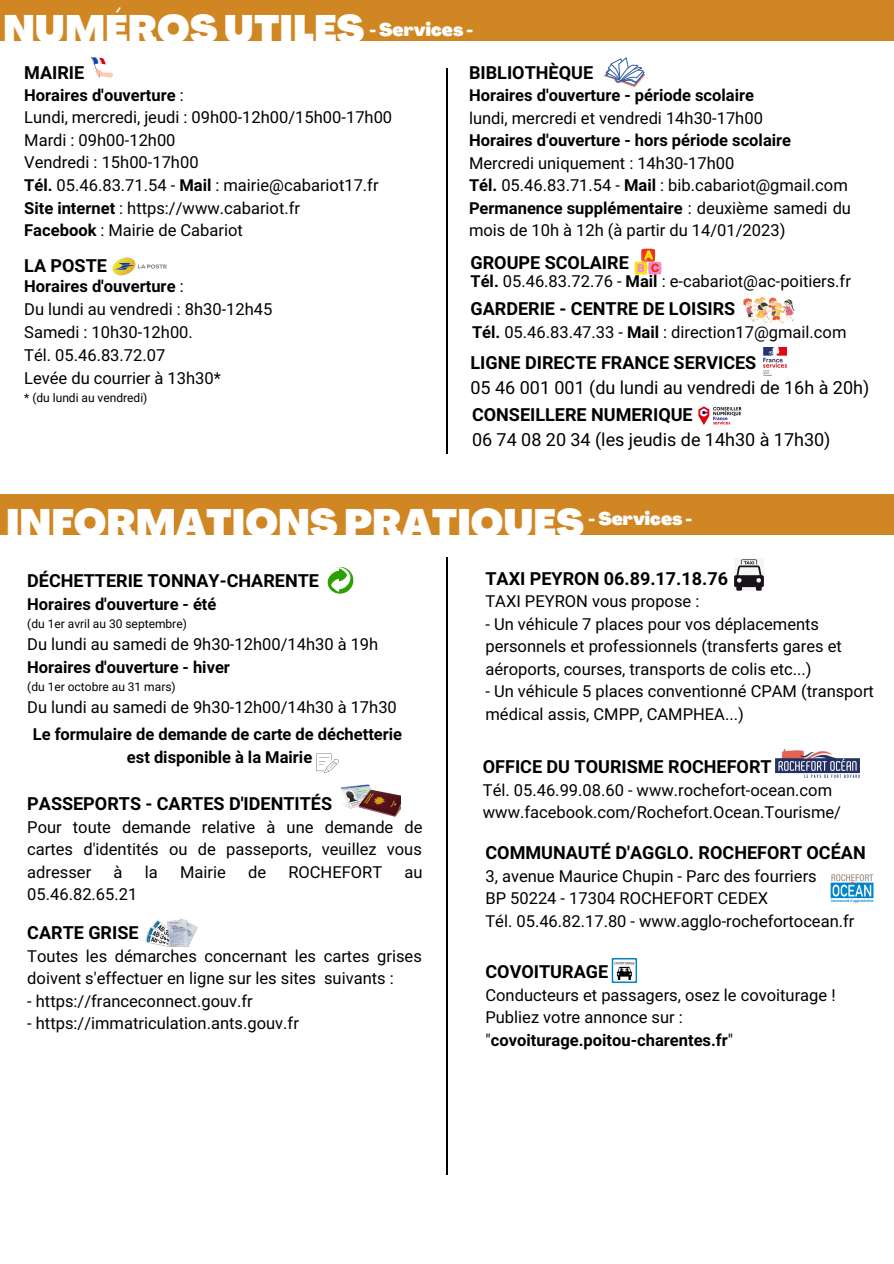
<style>
.page{position:relative;width:894px;height:1264px;background:#fff}
.page>*{position:absolute;margin:0;border:0;box-sizing:border-box;transform-origin:0 0}
.t1{font:900 37.5px "Agrandir";color:#fff}
.t2{font:700 18px "Araboto";color:#000}
.t3{font:18px "Araboto";color:#000}
.t4{font:900 18px "Agrandir";color:#fff}
.t5{font:16.5px/22.5px "Araboto";color:#000}
.t6{font:700 16.5px/23px "Araboto";color:#000;text-align:center}
.t7{font:12px "Araboto";color:#000}
.s1{font-weight:700}
</style>
<div class="page">
<div style="left:0;top:0;width:893px;height:41px;background:#d08723"></div>
<svg style="left:91px;top:57px;width:22px;height:21px"></svg>
<hr style="left:446px;top:68px;width:1px;height:385px;background:#000">
<img style="left:112px;top:257px;width:55px;height:19px">
<svg style="left:604px;top:58px;width:41px;height:29px"></svg>
<svg style="left:743px;top:297px;width:51px;height:27px"></svg>
<svg style="left:634px;top:249px;width:27px;height:25px"></svg>
<img style="left:830px;top:874px;width:43px;height:29px">
<hr style="left:446px;top:558px;width:1px;height:617px;background:#000">
<svg style="left:327px;top:566px;width:26px;height:28px"></svg>
<img style="left:611px;top:958px;width:26px;height:25px">
<img style="left:145px;top:918px;width:53px;height:28px">
<img style="left:341px;top:784px;width:59px;height:33px">
<img style="left:734px;top:558px;width:29px;height:32px">
<img style="left:775px;top:749px;width:84px;height:28px">
<svg style="left:316px;top:753px;width:23px;height:19px"></svg>
<div style="left:0;top:494px;width:893px;height:41px;background:#d08723"></div>
<img style="left:763px;top:348px;width:23px;height:28px">
<img style="left:698px;top:406px;width:44px;height:19px">
<h1 class="t1" style="left:3px;top:14px;width:363px">NUMÉROS UTILES</h1>
<p class="t4" style="left:369px;top:22px;width:105px">- Services -</p>
<p class="t2" style="left:24px;top:62px;width:61px">MAIRIE</p>
<p class="t5" style="left:24px;top:84px;width:369px"><span class="s1">Horaires d'ouverture</span> :<br>Lundi, mercredi, jeudi : 09h00-12h00/15h00-17h00<br>Mardi : 09h00-12h00<br>Vendredi : 15h00-17h00<br><span class="s1">Tél.</span> 05.46.83.71.54 - <span class="s1">Mail</span> : mairie@cabariot17.fr <span class="s1">Site internet</span> : https://www.cabariot.fr<br><span class="s1">Facebook</span> : Mairie de Cabariot</p>
<p class="t2" style="left:24px;top:255px;width:84px">LA POSTE</p>
<p class="t5" style="left:24px;top:275px;width:249px;line-height:23px"><span class="s1">Horaires d'ouverture</span> :<br>Du lundi au vendredi : 8h30-12h45<br>Samedi : 10h30-12h00.<br>Tél. 05.46.83.72.07<br>Levée du courrier à 13h30*</p>
<p class="t7" style="left:24px;top:391px;width:125px">* (du lundi au vendredi)</p>
<p class="t2" style="left:469px;top:62px;width:126px">BIBLIOTHÈQUE</p>
<p class="t6" style="left:469px;top:85px;width:286px">Horaires d'ouverture - période scolaire</p>
<p class="t5" style="left:469px;top:107px;width:295px">lundi, mercredi et vendredi 14h30-17h00</p>
<p class="t6" style="left:469px;top:130px;width:323px">Horaires d'ouverture - hors période scolaire</p>
<p class="t5" style="left:469px;top:152px;width:383px">Mercredi uniquement : 14h30-17h00<br><span class="s1">Tél.</span> 05.46.83.71.54 - <span class="s1">Mail</span> : bib.cabariot@gmail.com <span class="s1">Permanence supplémentaire</span> : deuxième samedi du mois de 10h à 12h (à partir du 14/01/2023)</p>
<p class="t2" style="left:470px;top:252px;width:160px">GROUPE SCOLAIRE</p>
<p class="t5" style="left:470px;top:271px;width:382px"><span class="s1">Tél.</span> 05.46.83.72.76 - <span class="s1">Mail</span> : e-cabariot@ac-poitiers.fr</p>
<p class="t2" style="left:470px;top:298px;width:266px">GARDERIE - CENTRE DE LOISIRS</p>
<p class="t5" style="left:472px;top:321px;width:376px"><span class="s1">Tél.</span> 05.46.83.47.33 - <span class="s1">Mail</span> : direction17@gmail.com</p>
<p class="t2" style="left:470px;top:352px;width:287px">LIGNE DIRECTE FRANCE SERVICES</p>
<p class="t3" style="left:470px;top:377px;width:400px">05 46 001 001 (du lundi au vendredi de 16h à 20h)</p>
<p class="t2" style="left:472px;top:404px;width:222px">CONSEILLERE NUMERIQUE</p>
<p class="t3" style="left:472px;top:429px;width:360px">06 74 08 20 34 (les jeudis de 14h30 à 17h30)</p>
<h1 class="t1" style="left:6px;top:507px;width:687px">INFORMATIONS PRATIQUES <sup>-</sup> <sup>Services</sup> <sup>-</sup></h1>
<p class="t2" style="left:27px;top:570px;width:293px">DÉCHETTERIE TONNAY-CHARENTE</p>
<p class="t6" style="left:27px;top:593px;width:191px">Horaires d'ouverture - été</p>
<p class="t7" style="left:27px;top:617px;width:161px">(du 1er avril au 30 septembre)</p>
<p class="t5" style="left:27px;top:633px;width:352px">Du lundi au samedi de 9h30-12h00/14h30 à 19h</p>
<p class="t6" style="left:27px;top:656px;width:204px">Horaires d'ouverture - hiver</p>
<p class="t7" style="left:27px;top:679px;width:150px">(du 1er octobre au 31 mars)</p>
<p class="t5" style="left:27px;top:696px;width:371px">Du lundi au samedi de 9h30-12h00/14h30 à 17h30</p>
<p class="t6" style="left:33px;top:723px;width:371px">Le formulaire de demande de carte de déchetterie est disponible à la Mairie</p>
<p class="t2" style="left:27px;top:793px;width:306px">PASSEPORTS - CARTES D'IDENTITÉS</p>
<p class="t5" style="left:27px;top:816px;width:396px;text-align:justify">Pour toute demande relative à une demande de cartes d'identités ou de passeports, veuillez vous adresser</p>
<p class="t5" style="left:113px;top:861px;width:10px">à</p>
<p class="t5" style="left:145px;top:861px;width:14px">la</p>
<p class="t5" style="left:180px;top:861px;width:47px">Mairie</p>
<p class="t5" style="left:248px;top:861px;width:20px">de</p>
<p class="t5" style="left:288px;top:861px;width:95px">ROCHEFORT</p>
<p class="t5" style="left:404px;top:861px;width:20px">au</p>
<p class="t5" style="left:27px;top:883px;width:112px">05.46.82.65.21</p>
<p class="t2" style="left:27px;top:922px;width:113px">CARTE GRISE</p>
<p class="t5" style="left:27px;top:945px;width:396px">Toutes les démarches concernant les cartes grises doivent s'effectuer en ligne sur les sites suivants :</p>
<p class="t5" style="left:27px;top:990px;width:227px">- https://franceconnect.gouv.fr</p>
<p class="t5" style="left:27px;top:1012px;width:273px">- https://immatriculation.ants.gouv.fr</p>
<p class="t2" style="left:485px;top:568px;width:244px">TAXI PEYRON 06.89.17.18.76</p>
<p class="t5" style="left:485px;top:590px;width:215px">TAXI PEYRON vous propose :</p>
<p class="t5" style="left:485px;top:613px;width:358px">- Un véhicule 7 places pour vos déplacements personnels et professionnels (transferts gares et aéroports, courses, transports de colis etc...)</p>
<p class="t5" style="left:485px;top:681px;width:390px">- Un véhicule 5 places conventionné CPAM (transport médical assis, CMPP, CAMPHEA...)</p>
<p class="t2" style="left:482px;top:756px;width:290px">OFFICE DU TOURISME ROCHEFORT</p>
<p class="t5" style="left:482px;top:779px;width:359px">Tél. 05.46.99.08.60 - www.rochefort-ocean.com www.facebook.com/Rochefort.Ocean.Tourisme/</p>
<p class="t2" style="left:485px;top:842px;width:381px">COMMUNAUTÉ D'AGGLO. ROCHEFORT OCÉAN</p>
<p class="t5" style="left:485px;top:865px;width:370px">3, avenue Maurice Chupin - Parc des fourriers<br>BP 50224 - 17304 ROCHEFORT CEDEX<br>Tél. 05.46.82.17.80 - www.agglo-rochefortocean.fr</p>
<p class="t2" style="left:485px;top:961px;width:124px">COVOITURAGE</p>
<p class="t5" style="left:485px;top:984px;width:351px">Conducteurs et passagers, osez le covoiturage !<br>Publiez votre annonce sur : "<span class="s1">covoiturage.poitou-charentes.fr</span>"</p>
</div>
